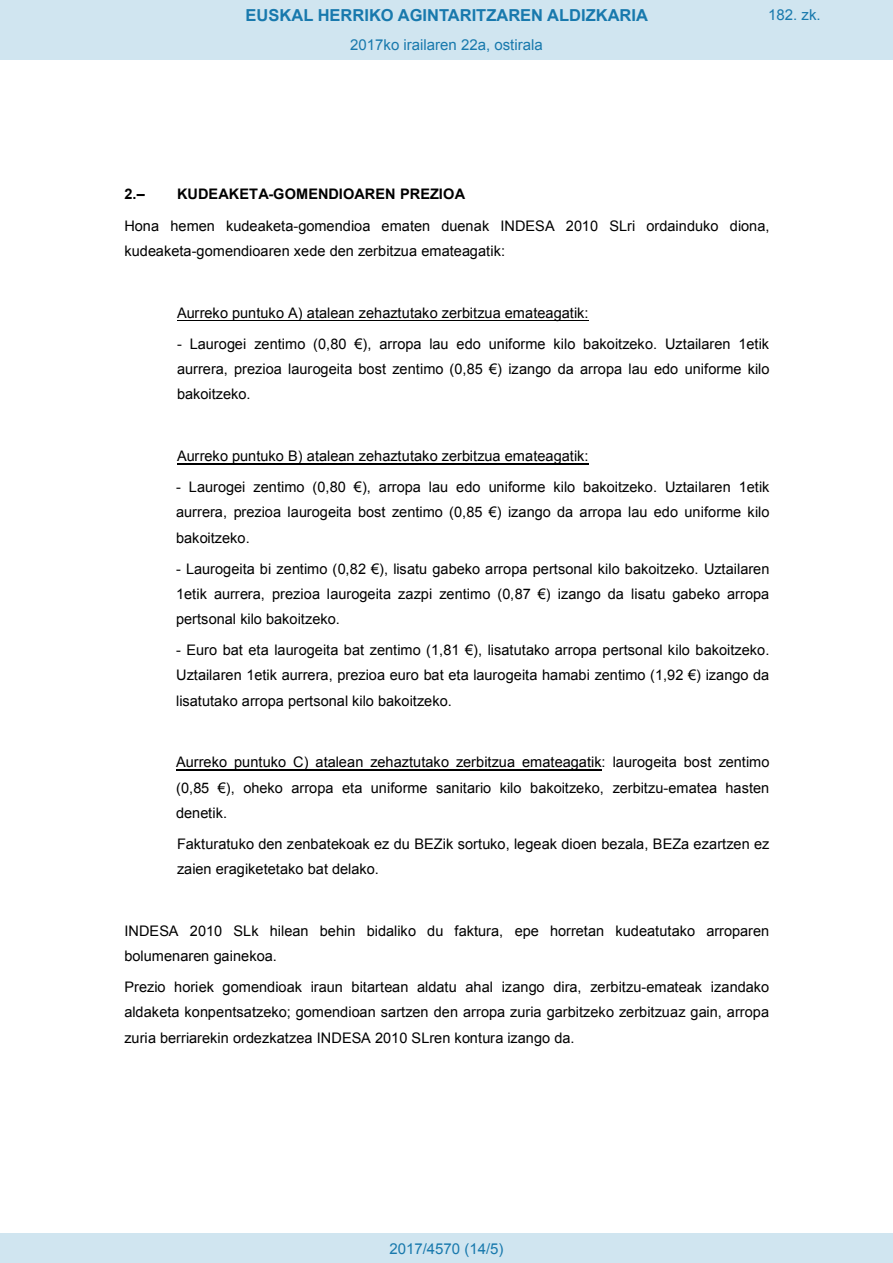
<style>
.page{position:relative;width:893px;height:1263px;background:#fff}
.page>*{position:absolute;margin:0;border:0;box-sizing:border-box;transform-origin:0 0}
.t1{font:700 16.5px "Arial";color:#1879ad}
.Paginacion_Centro{font:15px "Arial";color:#1879ad}
.t2{font:14.55px/25.3px "Arial";color:#000;text-align:justify}
.t3{font:700 14.55px "Arial";color:#000}
.s1{font-weight:700}
</style>
<div class="page">
<hr style="left:177px;top:320px;width:411px;height:1px;background:#000">
<hr style="left:177px;top:463px;width:411px;height:1px;background:#000">
<hr style="left:176px;top:769px;width:426px;height:1px;background:#000">
<div style="left:0;top:0;width:893px;height:60px;background:#d0e5f0"></div>
<div style="left:0;top:1233px;width:893px;height:30px;background:#d0e5f0"></div>
<p class="t1" style="left:246px;top:4px;width:404px">EUSKAL HERRIKO AGINTARITZAREN ALDIZKARIA</p>
<p class="Paginacion_Centro" style="left:768px;top:5px;width:54px">182. zk.</p>
<p class="Paginacion_Centro" style="left:350px;top:35px;width:194px">2017ko irailaren 22a, ostirala</p>
<p class="t2" style="left:124px;top:178px;width:647px;line-height:31.5px;text-indent:53px"><span class="s1">KUDEAKETA-GOMENDIOAREN PREZIOA<br></span>Hona hemen kudeaketa-gomendioa ematen duenak INDESA 2010 SLri ordainduko diona,</p>
<p class="t2" style="left:124px;top:238px;width:382px">kudeaketa-gomendioaren xede den zerbitzua emateagatik:</p>
<p class="t3" style="left:124px;top:184px;width:22px">2.–</p>
<p class="t2" style="left:177px;top:300px;width:413px">Aurreko puntuko A) atalean zehaztutako zerbitzua emateagatik:</p>
<p class="t2" style="left:177px;top:331px;width:594px">- Laurogei zentimo (0,80 €), arropa lau edo uniforme kilo bakoitzeko. Uztailaren 1etik aurrera, prezioa laurogeita bost zentimo (0,85 €) izango da arropa lau edo uniforme kilo bakoitzeko.</p>
<p class="t2" style="left:177px;top:444px;width:413px">Aurreko puntuko B) atalean zehaztutako zerbitzua emateagatik:</p>
<p class="t2" style="left:176px;top:475px;width:595px">- Laurogei zentimo (0,80 €), arropa lau edo uniforme kilo bakoitzeko. Uztailaren 1etik aurrera, prezioa laurogeita bost zentimo (0,85 €) izango da arropa lau edo uniforme kilo bakoitzeko.</p>
<p class="t2" style="left:176px;top:556px;width:595px">- Laurogeita bi zentimo (0,82 €), lisatu gabeko arropa pertsonal kilo bakoitzeko. Uztailaren 1etik aurrera, prezioa laurogeita zazpi zentimo (0,87 €) izango da lisatu gabeko arropa pertsonal kilo bakoitzeko.</p>
<p class="t2" style="left:176px;top:637px;width:595px">- Euro bat eta laurogeita bat zentimo (1,81 €), lisatutako arropa pertsonal kilo bakoitzeko.<br>Uztailaren 1etik aurrera, prezioa euro bat eta laurogeita hamabi zentimo (1,92 €) izango da lisatutako arropa pertsonal kilo bakoitzeko.</p>
<p class="t2" style="left:176px;top:750px;width:595px">Aurreko puntuko C) atalean zehaztutako zerbitzua emateagatik: laurogeita bost zentimo (0,85 €), oheko arropa eta uniforme sanitario kilo bakoitzeko, zerbitzu-ematea hasten denetik.</p>
<p class="t2" style="left:177px;top:831px;width:594px">Fakturatuko den zenbatekoak ez du BEZik sortuko, legeak dioen bezala, BEZa ezartzen ez zaien eragiketetako bat delako.</p>
<p class="t2" style="left:124px;top:918px;width:646px">INDESA 2010 SLk hilean behin bidaliko du faktura, epe horretan kudeatutako arroparen bolumenaren gainekoa.</p>
<p class="t2" style="left:124px;top:974px;width:646px">Prezio horiek gomendioak iraun bitartean aldatu ahal izango dira, zerbitzu-emateak izandako aldaketa konpentsatzeko; gomendioan sartzen den arropa zuria garbitzeko zerbitzuaz gain, arropa zuria berriarekin ordezkatzea INDESA 2010 SLren kontura izango da.</p>
<p class="Paginacion_Centro" style="left:389px;top:1238px;width:116px">2017/4570 (14/5)</p>
</div>
